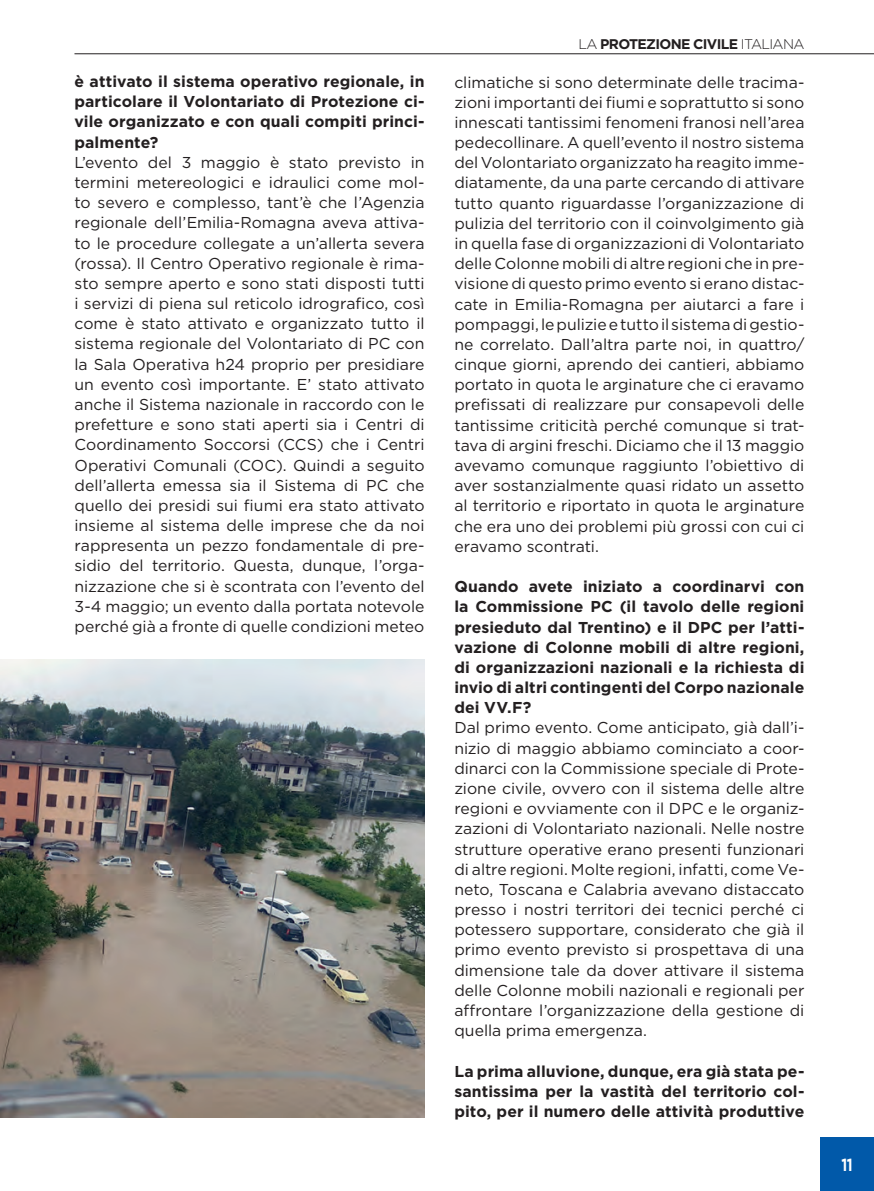
<style>
.page{position:relative;width:874px;height:1191px;background:#fff}
.page>*{position:absolute;margin:0;border:0;box-sizing:border-box;transform-origin:0 0}
.t1{font:700 17.5px "Gotham";color:#fff;scale:.8 1}
.t2{font:15.75px/20.1px "Gotham";color:#231f20;text-align:justify}
.t3{font:700 15.75px/20.1px "Gotham";letter-spacing:.005em;color:#231f20;text-align:justify}
.t4{font:700 14px "Gotham";letter-spacing:-.05em;color:#231f20}
.s1{font-weight:300}
</style>
<div class="page">
<div style="left:819px;top:1137px;width:54px;height:54px;background:#0159a9"></div>
<hr style="left:74px;top:53px;width:799px;height:1px;background:#231f20">
<img style="left:0;top:659px;width:424px;height:458px">
<p class="t3" style="left:74px;top:71px;width:351px">è attivato il sistema operativo regionale, in particolare il Volontariato di Protezione ci&shy;vile organizzato e con quali compiti princi&shy;palmente?</p>
<p class="t2" style="left:74px;top:152px;width:351px">L’evento del 3 maggio è stato previsto in termini metereologici e idraulici come mol&shy;to severo e complesso, tant’è che l’Agenzia regionale dell’Emilia-Romagna aveva attiva&shy;to le procedure collegate a un’allerta severa (rossa). Il Centro Operativo regionale è rima&shy;sto sempre aperto e sono stati disposti tutti i servizi di piena sul reticolo idrografico, così come è stato attivato e organizzato tutto il sistema regionale del Volontariato di PC con la Sala Operativa h24 proprio per presidiare un evento così importante. E’ stato attivato anche il Sistema nazionale in raccordo con le prefetture e sono stati aperti sia i Centri di Coordinamento Soccorsi (CCS) che i Centri Operativi Comunali (COC). Quindi a seguito dell’allerta emessa sia il Sistema di PC che quello dei presidi sui fiumi era stato attivato insieme al sistema delle imprese che da noi rappresenta un pezzo fondamentale di pre&shy;sidio del territorio. Questa, dunque, l’orga&shy;nizzazione che si è scontrata con l’evento del 3-4 maggio; un evento dalla portata notevole perché già a fronte di quelle condizioni meteo</p>
<p class="t4" style="left:578px;top:35px;width:227px"><span class="s1">LA</span> PROTEZIONE CIVILE <span class="s1">ITALIANA</span></p>
<p class="t2" style="left:454px;top:72px;width:351px">climatiche si sono determinate delle tracima&shy;zioni importanti dei fiumi e soprattutto si sono innescati tantissimi fenomeni franosi nell’area pedecollinare. A quell’evento il nostro sistema del Volontariato organizzato ha reagito imme&shy;diatamente, da una parte cercando di attivare tutto quanto riguardasse l’organizzazione di pulizia del territorio con il coinvolgimento già in quella fase di organizzazioni di Volontariato delle Colonne mobili di altre regioni che in pre&shy;visione di questo primo evento si erano distac&shy;cate in Emilia-Romagna per aiutarci a fare i pompaggi, le pulizie e tutto il sistema di gestio&shy;ne correlato. Dall’altra parte noi, in quattro/ cinque giorni, aprendo dei cantieri, abbiamo portato in quota le arginature che ci eravamo prefissati di realizzare pur consapevoli delle tantissime criticità perché comunque si trat&shy;tava di argini freschi. Diciamo che il 13 maggio avevamo comunque raggiunto l’obiettivo di aver sostanzialmente quasi ridato un assetto al territorio e riportato in quota le arginature che era uno dei problemi più grossi con cui ci eravamo scontrati.</p>
<p class="t3" style="left:454px;top:576px;width:351px">Quando avete iniziato a coordinarvi con la Commissione PC (il tavolo delle regioni presieduto dal Trentino) e il DPC per l’atti&shy;vazione di Colonne mobili di altre regioni, di organizzazioni nazionali e la richiesta di invio di altri contingenti del Corpo nazionale dei VV.F?</p>
<p class="t2" style="left:454px;top:717px;width:351px">Dal primo evento. Come anticipato, già dall’i&shy;nizio di maggio abbiamo cominciato a coor&shy;dinarci con la Commissione speciale di Prote&shy;zione civile, ovvero con il sistema delle altre regioni e ovviamente con il DPC e le organiz&shy;zazioni di Volontariato nazionali. Nelle nostre strutture operative erano presenti funzionari di altre regioni. Molte regioni, infatti, come Ve&shy;neto, Toscana e Calabria avevano distaccato presso i nostri territori dei tecnici perché ci potessero supportare, considerato che già il primo evento previsto si prospettava di una dimensione tale da dover attivare il sistema delle Colonne mobili nazionali e regionali per affrontare l’organizzazione della gestione di quella prima emergenza.</p>
<p class="t3" style="left:454px;top:1060px;width:351px">La prima alluvione, dunque, era già stata pe&shy;santissima per la vastità del territorio col&shy;pito, per il numero delle attività produttive</p>
<p class="t1" style="left:841px;top:1153px;width:15px">11</p>
</div>
